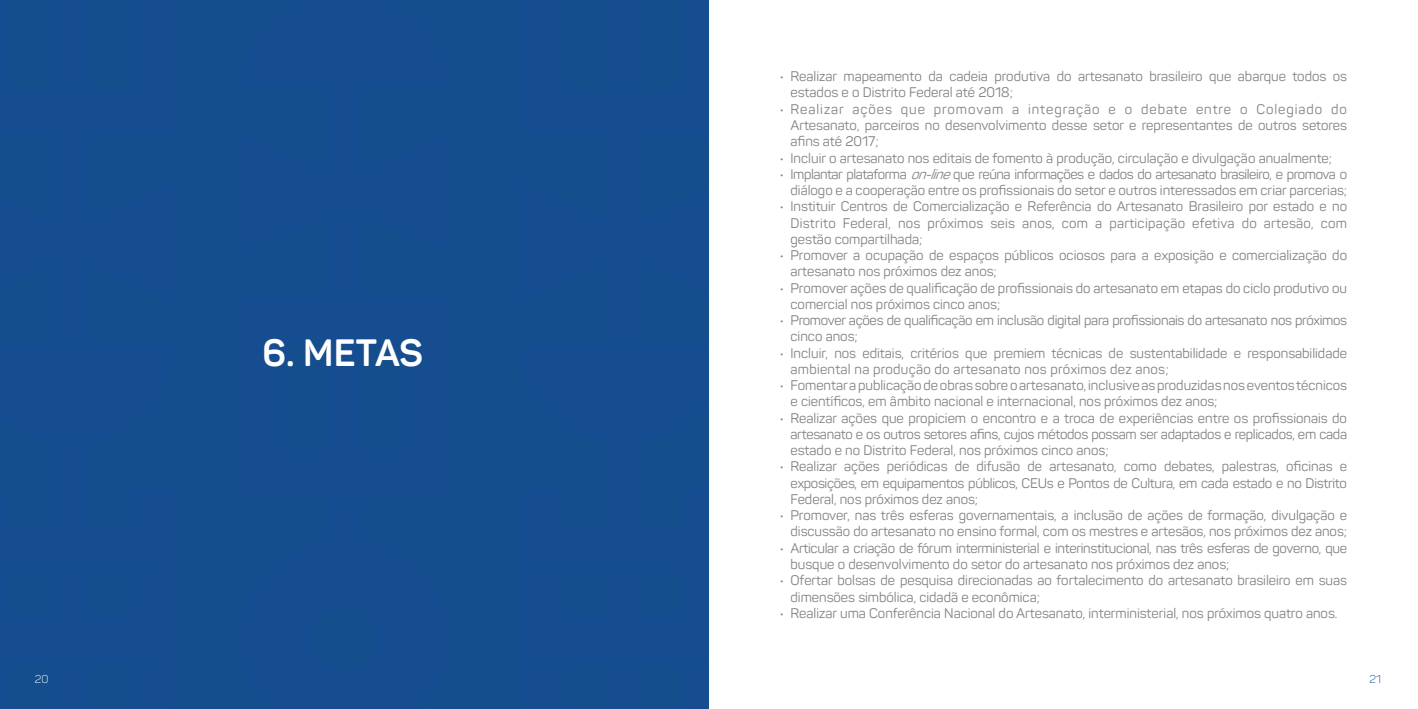
<style>
.page{position:relative;width:1418px;height:709px;background:#fff}
.page>*{position:absolute;margin:0;border:0;box-sizing:border-box;transform-origin:0 0}
.t1{font:700 37.5px "Panton";letter-spacing:.005em;color:#fff}
.t2{font:13.75px/16.2px "Panton";color:#808285}
.t3{font:13.75px/16.2px "Panton";letter-spacing:-.02em;color:#808285}
.t4{font:13.75px/16.2px "Panton";letter-spacing:-.025em;color:#808285;text-align:right}
.t5{font:11.25px "Panton Light Caps";color:#fff}
.t6{font:11.25px "Panton Light Caps";color:#104c88}
.s1{font-style:italic}
</style>
<div class="page">
<div style="left:0;top:0;width:709px;height:709px;background:#144e8c"></div>
<h1 class="t1" style="left:262px;top:330px;width:162px">6. METAS</h1>
<p class="t2" style="left:790px;top:68px;width:558px;text-indent:-11px">• Realizar mapeamento da cadeia produtiva do artesanato brasileiro que abarque todos os estados e o Distrito Federal até 2018;</p>
<p class="t2" style="left:790px;top:101px;width:558px;text-align:justify;text-indent:-11px">• Realizar ações que promovam a integração e o debate entre o Colegiado do Artesanato, parceiros no desenvolvimento desse setor e representantes de outros setores afins até 2017;</p>
<p class="t2" style="left:780px;top:149px;width:554px">• Incluir o artesanato nos editais de fomento à produção, circulação e divulgação anualmente;</p>
<p class="t4" style="left:780px;top:166px;width:568px">• Implantar plataforma <span class="s1">on-line</span>que reúna informações e dados do artesanato brasileiro, e promova o diálogo e a cooperação entre os profissionais do setor e outros interessados em criar parcerias;</p>
<p class="t2" style="left:790px;top:198px;width:558px;text-align:justify;text-indent:-11px">• Instituir Centros de Comercialização e Referência do Artesanato Brasileiro por estado e no Distrito Federal, nos próximos seis anos, com a participação efetiva do artesão, com gestão compartilhada;</p>
<p class="t2" style="left:790px;top:247px;width:558px;text-indent:-11px">• Promover a ocupação de espaços públicos ociosos para a exposição e comercialização do artesanato nos próximos dez anos;</p>
<p class="t2" style="left:790px;top:279px;width:558px;text-indent:-11px">• Promover ações de qualificação de profissionais do artesanato em etapas do ciclo produtivo ou comercial nos próximos cinco anos;</p>
<p class="t3" style="left:790px;top:312px;width:558px;text-indent:-11px">• Promover ações de qualificação em inclusão digital para profissionais do artesanato nos próximos cinco anos;</p>
<p class="t2" style="left:790px;top:344px;width:558px;text-indent:-11px">• Incluir, nos editais, critérios que premiem técnicas de sustentabilidade e responsabilidade ambiental na produção do artesanato nos próximos dez anos;</p>
<p class="t2" style="left:790px;top:377px;width:558px;text-indent:-11px">• Fomentar a publicação de obras sobre o artesanato, inclusive as produzidas nos eventos técnicos e científicos, em âmbito nacional e internacional, nos próximos dez anos;</p>
<p class="t2" style="left:790px;top:409px;width:558px;text-align:justify;text-indent:-11px">• Realizar ações que propiciem o encontro e a troca de experiências entre os profissionais do artesanato e os outros setores afins, cujos métodos possam ser adaptados e replicados, em cada estado e no Distrito Federal, nos próximos cinco anos;</p>
<p class="t2" style="left:790px;top:458px;width:558px;text-align:justify;text-indent:-11px">• Realizar ações periódicas de difusão de artesanato, como debates, palestras, oficinas e exposições, em equipamentos públicos, CEUs e Pontos de Cultura, em cada estado e no Distrito Federal, nos próximos dez anos;</p>
<p class="t2" style="left:780px;top:507px;width:568px;text-align:right">• Promover, nas três esferas governamentais, a inclusão de ações de formação, divulgação e discussão do artesanato no ensino formal, com os mestres e artesãos, nos próximos dez anos;</p>
<p class="t3" style="left:790px;top:539px;width:558px;text-indent:-11px">• Articular a criação de fórum interministerial e interinstitucional, nas três esferas de governo, que busque o desenvolvimento do setor do artesanato nos próximos dez anos;</p>
<p class="t2" style="left:790px;top:572px;width:558px;text-indent:-11px">• Ofertar bolsas de pesquisa direcionadas ao fortalecimento do artesanato brasileiro em suas dimensões simbólica, cidadã e econômica;</p>
<p class="t2" style="left:780px;top:605px;width:559px">• Realizar uma Conferência Nacional do Artesanato, interministerial, nos próximos quatro anos.</p>
<p class="t5" style="left:35px;top:671px;width:15px">20</p>
<p class="t6" style="left:1369px;top:672px;width:13px">21</p>
</div>
